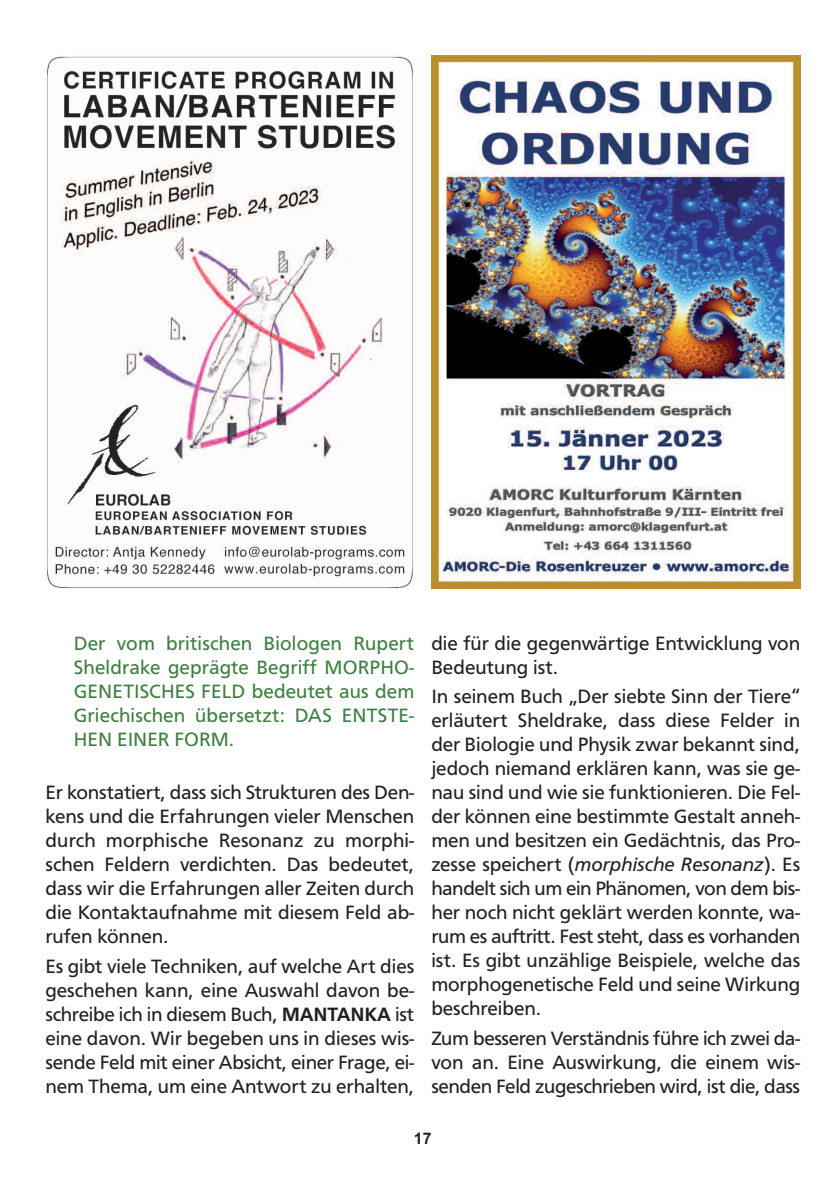
<style>
.page{position:relative;width:840px;height:1191px;background:#fff}
.page>*{position:absolute;margin:0;border:0;box-sizing:border-box;transform-origin:0 0}
.t1{font:20px/24px "Carto Gothic Std";letter-spacing:-.005em;color:#231f20;text-align:justify}
.t2{font:20px/24px "Carto Gothic Std";letter-spacing:.005em;color:#3d7f40;text-align:justify}
.t3{font:700 16px "Arial";color:#231f20}
.s1{font-weight:700}
.s2{font-style:italic}
</style>
<div class="page">
<img style="left:431px;top:55px;width:368px;height:533px">
<img style="left:45px;top:56px;width:368px;height:532px">
<p class="t2" style="left:74px;top:632px;width:342px">Der vom britischen Biologen Rupert Sheldrake geprägte Begriff MORPHO-GENETISCHES FELD bedeutet aus dem Griechischen übersetzt: DAS ENTSTE-HEN EINER FORM.</p>
<p class="t1" style="left:45px;top:782px;width:370px">Er konstatiert, dass sich Strukturen des Den&shy;kens und die Erfahrungen vieler Menschen durch morphische Resonanz zu morphi&shy;schen Feldern verdichten. Das bedeutet, dass wir die Erfahrungen aller Zeiten durch die Kontaktaufnahme mit diesem Feld ab&shy;rufen können.</p>
<p class="t1" style="left:45px;top:955px;width:370px">Es gibt viele Techniken, auf welche Art dies geschehen kann, eine Auswahl davon be&shy;schreibe ich in diesem Buch, <span class="s1">MANTANKA</span> ist eine davon. Wir begeben uns in dieses wis&shy;sende Feld mit einer Absicht, einer Frage, ei&shy;nem Thema, um eine Antwort zu erhalten,</p>
<p class="t1" style="left:431px;top:632px;width:370px">die für die gegenwärtige Entwicklung von<br>Bedeutung ist.</p>
<p class="t1" style="left:431px;top:686px;width:370px">In seinem Buch „Der siebte Sinn der Tiere“ erläutert Sheldrake, dass diese Felder in der Biologie und Physik zwar bekannt sind, jedoch niemand erklären kann, was sie ge&shy;nau sind und wie sie funktionieren. Die Fel&shy;der können eine bestimmte Gestalt anneh&shy;men und besitzen ein Gedächtnis, das Pro&shy;zesse speichert (<span class="s2">morphische Resonanz</span>). Es handelt sich um ein Phänomen, von dem bis&shy;her noch nicht geklärt werden konnte, wa&shy;rum es auftritt. Fest steht, dass es vorhanden ist. Es gibt unzählige Beispiele, welche das morphogenetische Feld und seine Wirkung beschreiben.</p>
<p class="t1" style="left:431px;top:1027px;width:370px">Zum besseren Verständnis führe ich zwei da&shy;von an. Eine Auswirkung, die einem wis&shy;senden Feld zugeschrieben wird, ist die, dass</p>
<p class="t3" style="left:413px;top:1129px;width:19px">17</p>
</div>
